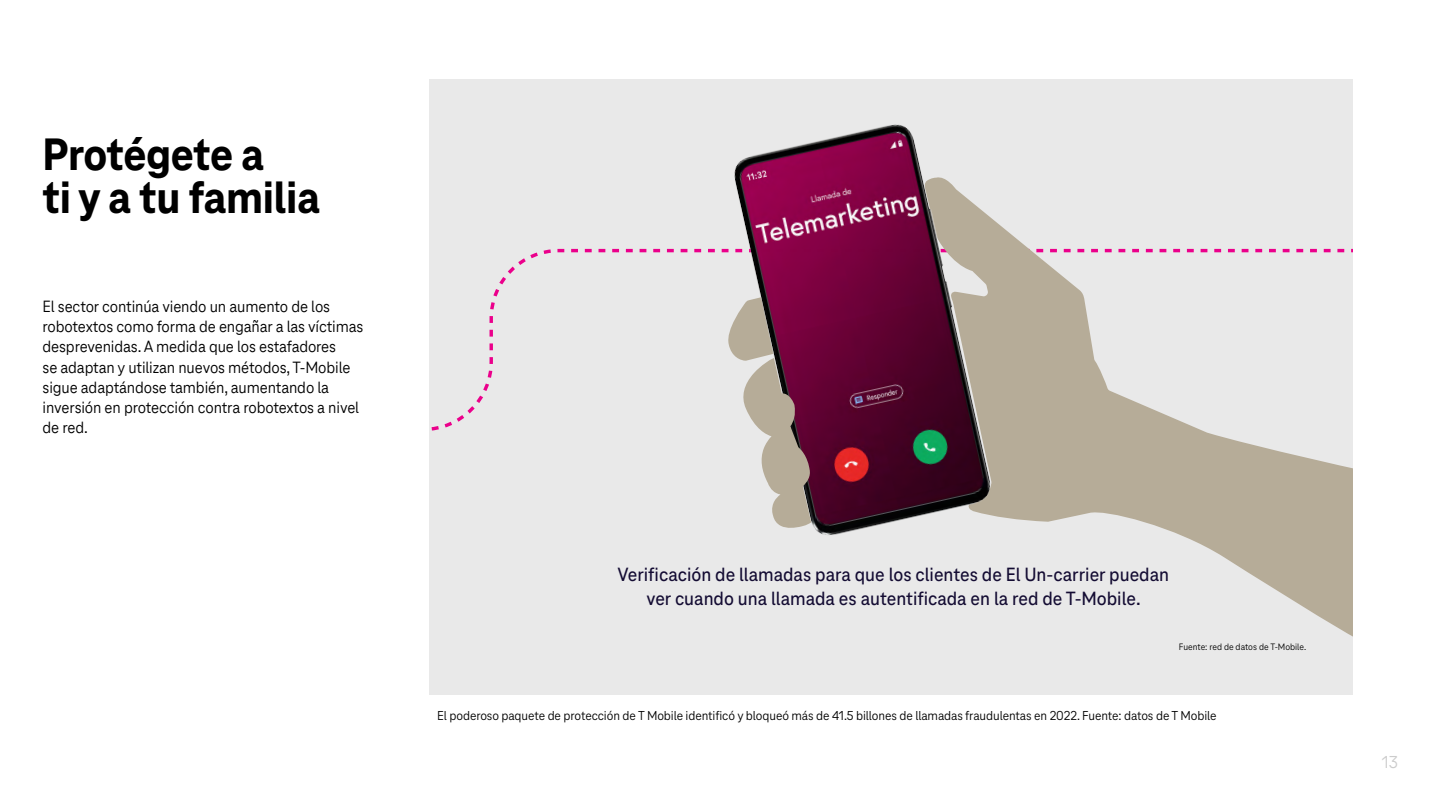
<style>
.page{position:relative;width:1440px;height:810px;background:#fff}
.page>*{position:absolute;margin:0;border:0;box-sizing:border-box;transform-origin:0 0}
.t1{font:800 47.25px/42.5px "Tele Neo";letter-spacing:-.005em;color:#000}
.t2{font:500 19.95px/24px "Tele Neo";color:#140c33;text-align:center}
.t3{font:18px "Tele Neo";color:#ccc}
.t4{font:16.8px/20.2px "Tele Neo Office";letter-spacing:-.005em;color:#000}
.t5{font:13.5px "Tele Neo";letter-spacing:-.005em;color:#000}
.t6{font:9.75px "Tele Neo";color:#000}
</style>
<div class="page">
<div style="left:429px;top:80px;width:923px;height:615px;background:#e9e9e9"></div>
<svg style="left:1000px;top:225px;width:352px;height:411px"></svg>
<img style="left:727px;top:124px;width:273px;height:411px">
<svg style="left:727px;top:297px;width:84px;height:232px"></svg>
<h1 class="t1" style="left:43px;top:134px;width:279px">Protégete a<br>ti y a tu familia</h1>
<p class="t4" style="left:43px;top:296px;width:322px">El sector continúa viendo un aumento de los robotextos como forma de engañar a las víctimas desprevenidas. A medida que los estafadores<br>se adaptan y utilizan nuevos métodos, T‑Mobile sigue adaptándose también, aumentando la inversión en protección contra robotextos a nivel de red.</p>
<p class="t2" style="left:617px;top:563px;width:553px">Verificación de llamadas para que los clientes de El Un-carrier puedan ver cuando una llamada es autentificada en la red de T-Mobile.</p>
<p class="t6" style="left:1179px;top:642px;width:129px">Fuente: red de datos de T-Mobile.</p>
<p class="t5" style="left:437px;top:708px;width:781px">El poderoso paquete de protección de T Mobile identificó y bloqueó más de 41.5 billones de llamadas fraudulentas en 2022. Fuente: datos de T Mobile</p>
<p class="t3" style="left:1382px;top:752px;width:18px">13</p>
</div>
